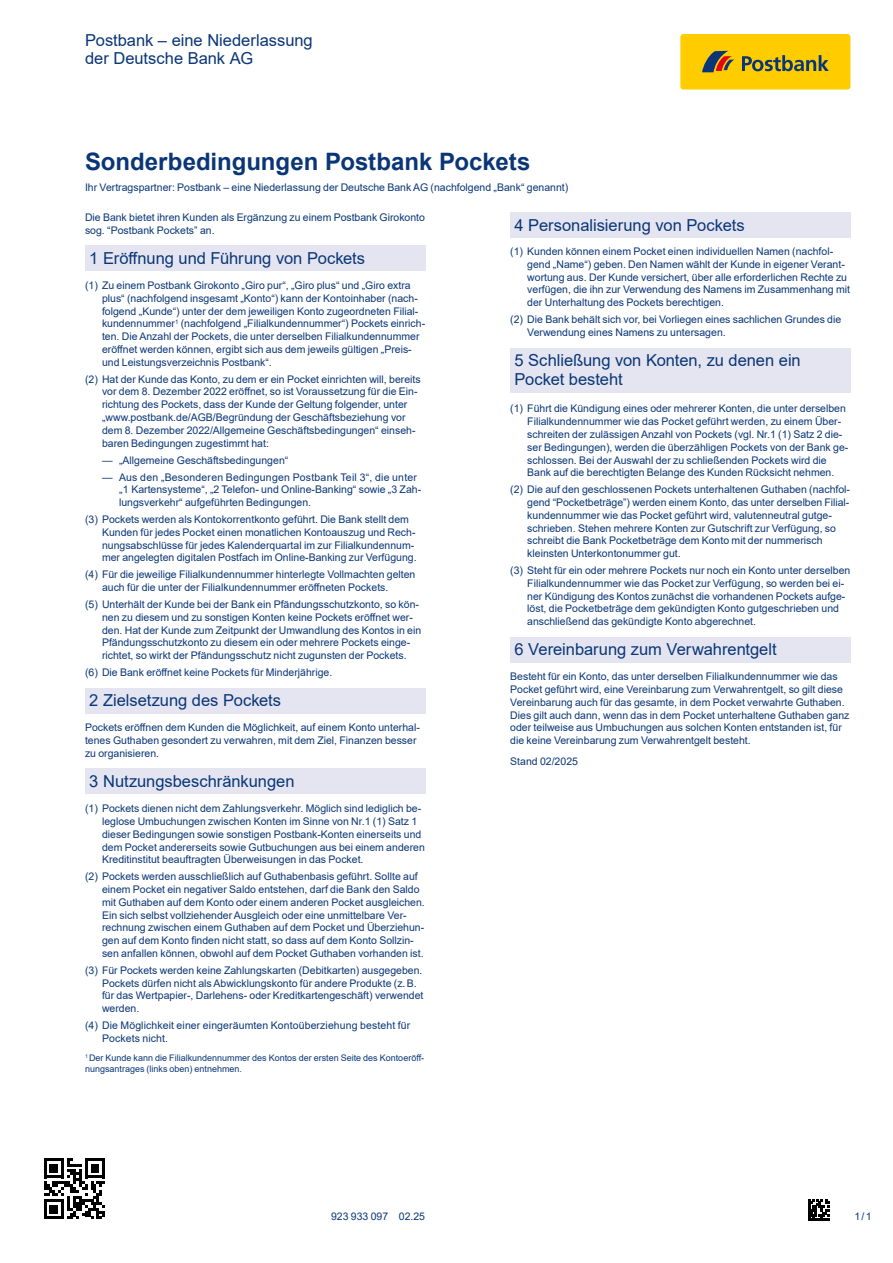
<style>
.page{position:relative;width:893px;height:1263px;background:#fff}
.page>*{position:absolute;margin:0;border:0;box-sizing:border-box;transform-origin:0 0}
.Barrierefreies_Formular_H1_Formularname_{font:700 24px "Arial";color:#0a3677}
.Barrierefreies_Formular_H2_Themenheadlin{font:16.5px/19.5px "Arial";color:#0a3677}
.Barrierefreies_Formular_p_Kopf{font:16.5px/18px "Arial";color:#0a3677}
.Barrierefreies_Formular_p_Copy{font:10.5px/12.8px "Arial";color:#0a3677}
.t1{font:9px/10.5px "Arial";color:#0a3677}
</style>
<div class="page">
<hr style="left:808px;top:1218px;width:21px;height:2px;background:#000">
<svg style="left:808px;top:1199px;width:21px;height:19px"></svg>
<svg style="left:44px;top:1158px;width:61px;height:61px"></svg>
<div style="left:680px;top:34px;width:170px;height:56px;background:#fc0;border-radius:3px"></div>
<svg style="left:742px;top:55px;width:87px;height:16px"></svg>
<svg style="left:702px;top:51px;width:32px;height:21px"></svg>
<div style="left:85px;top:246px;width:340px;height:25px;background:#e4e5f1"></div>
<div style="left:85px;top:688px;width:340px;height:25px;background:#e4e5f1"></div>
<div style="left:85px;top:769px;width:340px;height:25px;background:#e4e5f1"></div>
<div style="left:510px;top:213px;width:340px;height:25px;background:#e4e5f1"></div>
<div style="left:510px;top:348px;width:340px;height:45px;background:#e4e5f1"></div>
<div style="left:510px;top:637px;width:340px;height:25px;background:#e4e5f1"></div>
<p class="Barrierefreies_Formular_p_Kopf" style="left:85px;top:31px;width:229px">Postbank – eine Niederlassung der Deutsche Bank AG</p>
<h1 class="Barrierefreies_Formular_H1_Formularname_" style="left:85px;top:146px;width:447px">Sonderbedingungen Postbank Pockets</h1>
<p class="Barrierefreies_Formular_p_Copy" style="left:85px;top:181px;width:485px">Ihr Vertragspartner: Postbank – eine Niederlassung der Deutsche Bank AG (nachfolgend „Bank“ genannt)</p>
<p class="Barrierefreies_Formular_p_Copy" style="left:85px;top:211px;width:341px">Die Bank bietet ihren Kunden als Ergänzung zu einem Postbank Girokonto sog. “Postbank Pockets” an.</p>
<h2 class="Barrierefreies_Formular_H2_Themenheadlin" style="left:89px;top:248px;width:277px">1 Eröffnung und Führung von Pockets</h2>
<p class="Barrierefreies_Formular_p_Copy" style="left:102px;top:279px;width:325px;text-indent:-17px">(1) Zu einem Postbank Girokonto „Giro pur“, „Giro plus“ und „Giro extra plus“ (nachfolgend insgesamt „Konto“) kann der Kontoinhaber (nach&shy;folgend „Kunde“) unter der dem jeweiligen Konto zugeordneten Filial&shy;kundennummer<sup>1</sup> (nachfolgend „Filialkundennummer“) Pockets einrich&shy;ten. Die Anzahl der Pockets, die unter derselben Filialkundennummer eröffnet werden können, ergibt sich aus dem jeweils gültigen „Preis&shy;und Leistungsverzeichnis Postbank“.</p>
<p class="Barrierefreies_Formular_p_Copy" style="left:102px;top:373px;width:320px;text-indent:-17px">(2) Hat der Kunde das Konto, zu dem er ein Pocket einrichten will, bereits vor dem 8. Dezember 2022 eröffnet, so ist Voraussetzung für die Ein&shy;richtung des Pockets, dass der Kunde der Geltung folgender, unter „www.postbank.de/AGB/Begründung der Geschäftsbeziehung vor dem 8. Dezember 2022/Allgemeine Geschäftsbedingungen“ einseh&shy;baren Bedingungen zugestimmt hat:</p>
<p class="Barrierefreies_Formular_p_Copy" style="left:102px;top:453px;width:188px">— „Allgemeine Geschäftsbedingungen“</p>
<p class="Barrierefreies_Formular_p_Copy" style="left:119px;top:470px;width:304px;text-indent:-17px">— Aus den „Besonderen Bedingungen Postbank Teil 3“, die unter „1 Kartensysteme“, „2 Telefon- und Online-Banking“ sowie „3 Zah&shy;lungsverkehr“ aufgeführten Bedingungen.</p>
<p class="Barrierefreies_Formular_p_Copy" style="left:102px;top:513px;width:316px;text-indent:-17px">(3) Pockets werden als Kontokorrentkonto geführt. Die Bank stellt dem Kunden für jedes Pocket einen monatlichen Kontoauszug und Rech&shy;nungsabschlüsse für jedes Kalenderquartal im zur Filialkundennum&shy;mer angelegten digitalen Postfach im Online-Banking zur Verfügung.</p>
<p class="Barrierefreies_Formular_p_Copy" style="left:102px;top:568px;width:315px;text-indent:-17px">(4) Für die jeweilige Filialkundennummer hinterlegte Vollmachten gelten auch für die unter der Filialkundennummer eröffneten Pockets.</p>
<p class="Barrierefreies_Formular_p_Copy" style="left:102px;top:598px;width:321px;text-indent:-17px">(5) Unterhält der Kunde bei der Bank ein Pfändungsschutzkonto, so kön&shy;nen zu diesem und zu sonstigen Konten keine Pockets eröffnet wer&shy;den. Hat der Kunde zum Zeitpunkt der Umwandlung des Kontos in ein Pfändungsschutzkonto zu diesem ein oder mehrere Pockets einge&shy;richtet, so wirkt der Pfändungsschutz nicht zugunsten der Pockets.</p>
<p class="Barrierefreies_Formular_p_Copy" style="left:85px;top:666px;width:249px">(6) Die Bank eröffnet keine Pockets für Minderjährige.</p>
<h2 class="Barrierefreies_Formular_H2_Themenheadlin" style="left:89px;top:690px;width:193px">2 Zielsetzung des Pockets</h2>
<p class="Barrierefreies_Formular_p_Copy" style="left:85px;top:721px;width:336px">Pockets eröffnen dem Kunden die Möglichkeit, auf einem Konto unterhal&shy;tenes Guthaben gesondert zu verwahren, mit dem Ziel, Finanzen besser zu organisieren.</p>
<h2 class="Barrierefreies_Formular_H2_Themenheadlin" style="left:89px;top:771px;width:207px">3 Nutzungsbeschränkungen</h2>
<p class="Barrierefreies_Formular_p_Copy" style="left:102px;top:802px;width:324px;text-indent:-17px">(1) Pockets dienen nicht dem Zahlungsverkehr. Möglich sind lediglich be&shy;leglose Umbuchungen zwischen Konten im Sinne von Nr.1 (1) Satz 1 dieser Bedingungen sowie sonstigen Postbank-Konten einerseits und dem Pocket andererseits sowie Gutbuchungen aus bei einem anderen Kreditinstitut beauftragten Überweisungen in das Pocket.</p>
<p class="Barrierefreies_Formular_p_Copy" style="left:102px;top:870px;width:324px;text-indent:-17px">(2) Pockets werden ausschließlich auf Guthabenbasis geführt. Sollte auf einem Pocket ein negativer Saldo entstehen, darf die Bank den Saldo mit Guthaben auf dem Konto oder einem anderen Pocket ausgleichen.<br>Ein sich selbst vollziehender Ausgleich oder eine unmittelbare Ver&shy;rechnung zwischen einem Guthaben auf dem Pocket und Überziehun&shy;gen auf dem Konto finden nicht statt, so dass auf dem Konto Sollzin&shy;sen anfallen können, obwohl auf dem Pocket Guthaben vorhanden ist.</p>
<p class="Barrierefreies_Formular_p_Copy" style="left:102px;top:964px;width:323px;text-indent:-17px">(3) Für Pockets werden keine Zahlungskarten (Debitkarten) ausgegeben.<br>Pockets dürfen nicht als Abwicklungskonto für andere Produkte (z.B. für das Wertpapier-, Darlehens- oder Kreditkartengeschäft) verwendet werden.</p>
<p class="Barrierefreies_Formular_p_Copy" style="left:102px;top:1019px;width:310px;text-indent:-17px">(4) Die Möglichkeit einer eingeräumten Kontoüberziehung besteht für<br>Pockets nicht.</p>
<p class="t1" style="left:85px;top:1053px;width:341px"><sup>1</sup> Der Kunde kann die Filialkundennummer des Kontos der ersten Seite des Kontoeröff&shy;nungsantrages (links oben) entnehmen.</p>
<h2 class="Barrierefreies_Formular_H2_Themenheadlin" style="left:514px;top:215px;width:232px">4 Personalisierung von Pockets</h2>
<p class="Barrierefreies_Formular_p_Copy" style="left:527px;top:245px;width:324px;text-indent:-17px">(1) Kunden können einem Pocket einen individuellen Namen (nachfol&shy;gend „Name“) geben. Den Namen wählt der Kunde in eigener Verant&shy;wortung aus. Der Kunde versichert, über alle erforderlichen Rechte zu verfügen, die ihn zur Verwendung des Namens im Zusammenhang mit der Unterhaltung des Pockets berechtigen.</p>
<p class="Barrierefreies_Formular_p_Copy" style="left:527px;top:313px;width:316px;text-indent:-17px">(2) Die Bank behält sich vor, bei Vorliegen eines sachlichen Grundes die<br>Verwendung eines Namens zu untersagen.</p>
<h2 class="Barrierefreies_Formular_H2_Themenheadlin" style="left:514px;top:350px;width:288px">5 Schließung von Konten, zu denen ein<br>Pocket besteht</h2>
<p class="Barrierefreies_Formular_p_Copy" style="left:527px;top:402px;width:323px;text-indent:-17px">(1) Führt die Kündigung eines oder mehrerer Konten, die unter derselben Filialkundennummer wie das Pocket geführt werden, zu einem Über&shy;schreiten der zulässigen Anzahl von Pockets (vgl. Nr.1 (1) Satz 2 die&shy;ser Bedingungen), werden die überzähligen Pockets von der Bank ge&shy;schlossen. Bei der Auswahl der zu schließenden Pockets wird die Bank auf die berechtigten Belange des Kunden Rücksicht nehmen.</p>
<p class="Barrierefreies_Formular_p_Copy" style="left:527px;top:483px;width:324px;text-indent:-17px">(2) Die auf den geschlossenen Pockets unterhaltenen Guthaben (nachfol&shy;gend “Pocketbeträge”) werden einem Konto, das unter derselben Filial&shy;kundennummer wie das Pocket geführt wird, valutenneutral gutge&shy;schrieben. Stehen mehrere Konten zur Gutschrift zur Verfügung, so schreibt die Bank Pocketbeträge dem Konto mit der nummerisch kleinsten Unterkontonummer gut.</p>
<p class="Barrierefreies_Formular_p_Copy" style="left:527px;top:564px;width:325px;text-indent:-17px">(3) Steht für ein oder mehrere Pockets nur noch ein Konto unter derselben Filialkundennummer wie das Pocket zur Verfügung, so werden bei ei&shy;ner Kündigung des Kontos zunächst die vorhandenen Pockets aufge&shy;löst, die Pocketbeträge dem gekündigten Konto gutgeschrieben und anschließend das gekündigte Konto abgerechnet.</p>
<h2 class="Barrierefreies_Formular_H2_Themenheadlin" style="left:514px;top:639px;width:264px">6 Vereinbarung zum Verwahrentgelt</h2>
<p class="Barrierefreies_Formular_p_Copy" style="left:510px;top:670px;width:341px">Besteht für ein Konto, das unter derselben Filialkundennummer wie das Pocket geführt wird, eine Vereinbarung zum Verwahrentgelt, so gilt diese Vereinbarung auch für das gesamte, in dem Pocket verwahrte Guthaben.<br>Dies gilt auch dann, wenn das in dem Pocket unterhaltene Guthaben ganz oder teilweise aus Umbuchungen aus solchen Konten entstanden ist, für die keine Vereinbarung zum Verwahrentgelt besteht.</p>
<p class="Barrierefreies_Formular_p_Copy" style="left:510px;top:755px;width:69px">Stand 02/2025</p>
<p class="Barrierefreies_Formular_p_Copy" style="left:331px;top:1210px;width:95px">923 933 097 02.25</p>
<p class="Barrierefreies_Formular_p_Copy" style="left:854px;top:1210px;width:19px">1/1</p>
</div>
